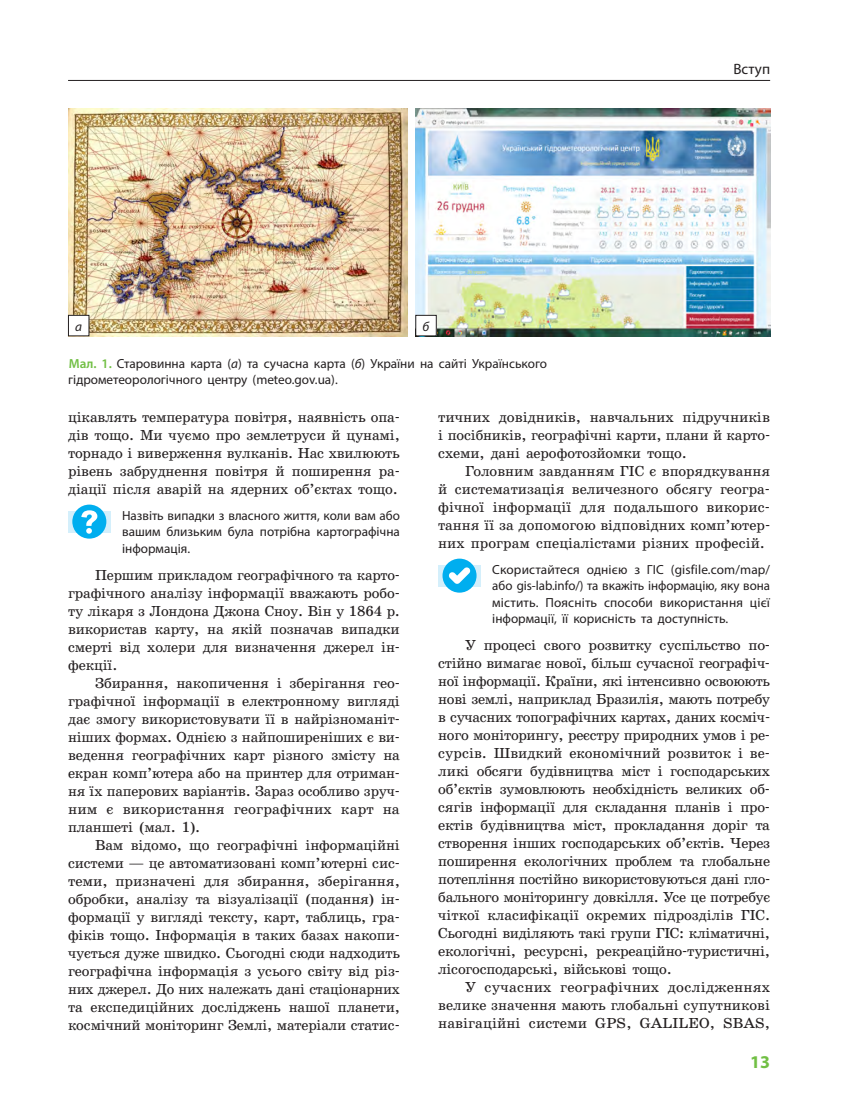
<style>
.page{position:relative;width:851px;height:1106px;background:#fff}
.page>*{position:absolute;margin:0;border:0;box-sizing:border-box;transform-origin:0 0}
.t1{font:700 18px "Myriad Pro";color:#71bf44}
.t2{font:15px "Myriad Pro";letter-spacing:.01em;color:#231f20}
.t3{font:14.7px/18px "School";color:#231f20;text-align:justify}
.t4{font:13.2px/16.5px "Myriad Pro";color:#231f20;text-align:justify}
.t5{font:italic 13.2px "Myriad Pro";color:#231f20}
.s1{font-weight:600;color:#71bf44}
.s2{font-style:italic}
</style>
<div class="page">
<hr style="left:68px;top:80px;width:702px;height:1px;background:#231f20">
<div style="left:68px;top:511px;width:43px;height:21px;background:#d4effb"></div>
<svg style="left:72px;top:504px;width:34px;height:34px"></svg>
<div style="left:438px;top:565px;width:42px;height:21px;background:#d4effb"></div>
<svg style="left:442px;top:558px;width:34px;height:34px"></svg>
<img style="left:415px;top:109px;width:355px;height:227px">
<img style="left:68px;top:109px;width:339px;height:227px">
<div style="left:68px;top:315px;width:21px;height:21px;background:#fff"></div>
<div style="left:68px;top:315px;width:21px;height:21px;border:1px solid #231f20"></div>
<div style="left:415px;top:315px;width:21px;height:21px;background:#fff"></div>
<div style="left:415px;top:315px;width:21px;height:21px;border:1px solid #231f20"></div>
<p class="t5" style="left:75px;top:318px;width:8px">а</p>
<p class="t5" style="left:422px;top:318px;width:8px">б</p>
<p class="t4" style="left:68px;top:354px;width:480px"><span class="s1">Мал. 1.</span> Старовинна карта (<span class="s2">а</span>) та сучасна карта (<span class="s2">б</span>) України на сайті Українського гідрометеорологічного центру (meteo.gov.ua).</p>
<p class="t2" style="left:733px;top:60px;width:38px">Вступ</p>
<p class="t3" style="left:68px;top:408px;width:333px">цікавлять температура повітря, наявність опа&shy;дів тощо. Ми чуємо про землетруси й цунамі, торнадо і виверження вулканів. Нас хвилюють рівень забруднення повітря й поширення ра&shy;діації після аварій на ядерних об’єктах тощо.</p>
<p class="t4" style="left:122px;top:507px;width:279px">Назвіть випадки з власного життя, коли вам або вашим близьким була потрібна картографічна інформація.</p>
<p class="t3" style="left:68px;top:566px;width:333px;text-indent:27px">Першим прикладом географічного та карто&shy;графічного аналізу інформації вважають робо&shy;ту лікаря з Лондона Джона Сноу. Він у 1864 р. використав карту, на якій позначав випадки смерті від холери для визначення джерел ін&shy;фекції.</p>
<p class="t3" style="left:68px;top:674px;width:333px;text-indent:27px">Збирання, накопичення і зберігання гео&shy;графічної інформації в електронному вигляді дає змогу використовувати її в найрізноманіт&shy;ніших формах. Однією з найпоширеніших є ви&shy;ведення географічних карт різного змісту на екран комп’ютера або на принтер для отриман&shy;ня їх паперових варіантів. Зараз особливо зруч&shy;ним є використання географічних карт на планшеті (мал. 1).</p>
<p class="t3" style="left:68px;top:836px;width:333px;text-indent:27px">Вам відомо, що географічні інформаційні системи — це автоматизовані комп’ютерні сис&shy;теми, призначені для збирання, зберігання, обробки, аналізу та візуалізації (подання) ін&shy;формації у вигляді тексту, карт, таблиць, гра&shy;фіків тощо. Інформація в таких базах накопи&shy;чується дуже швидко. Сьогодні сюди надходить географічна інформація з усього світу від різ&shy;них джерел. До них належать дані стаціонарних та експедиційних досліджень нашої планети, космічний моніторинг Землі, матеріали статис-</p>
<p class="t3" style="left:438px;top:408px;width:333px">тичних довідників, навчальних підручників і посібників, географічні карти, плани й карто&shy;схеми, дані аерофотозйомки тощо.</p>
<p class="t3" style="left:438px;top:462px;width:333px;text-align:left;text-indent:27px">Головним завданням ГІС є впорядкування й систематизація величезного обсягу геогра&shy;фічної інформації для подальшого викорис&shy;тання її за допомогою відповідних комп’ютер&shy;них програм спеціалістами різних професій.</p>
<p class="t4" style="left:492px;top:561px;width:279px">Скористайтеся однією з ГІС (gisfile.com/map/ або gis-lab.info/) та вкажіть інформацію, яку вона містить. Поясніть способи використання цієї інформації, її корисність та доступність.</p>
<p class="t3" style="left:438px;top:636px;width:333px;text-indent:27px">У процесі свого розвитку суспільство по&shy;стійно вимагає нової, більш сучасної географіч&shy;ної інформації. Країни, які інтенсивно освоюють нові землі, наприклад Бразилія, мають потребу в сучасних топографічних картах, даних косміч&shy;ного моніторингу, реєстру природних умов і ре&shy;сурсів. Швидкий економічний розвиток і ве&shy;ликі обсяги будівництва міст і господарських об’єктів зумовлюють необхідність великих об&shy;сягів інформації для складання планів і про&shy;ектів будівництва міст, прокладання доріг та створення інших господарських об’єктів. Через поширення екологічних проблем та глобальне потепління постійно використовуються дані гло&shy;бального моніторингу довкілля. Усе це потребує чіткої класифікації окремих підрозділів ГІС.<br>Сьогодні виділяють такі групи ГІС: кліматичні, екологічні, ресурсні, рекреаційно-туристичні, лісогосподарські, військові тощо.</p>
<p class="t3" style="left:438px;top:978px;width:333px;text-indent:27px">У сучасних географічних дослідженнях велике значення мають глобальні супутникові навігаційні системи GPS, GALILEO, SBAS,</p>
<p class="t1" style="left:750px;top:1049px;width:21px">13</p>
</div>
